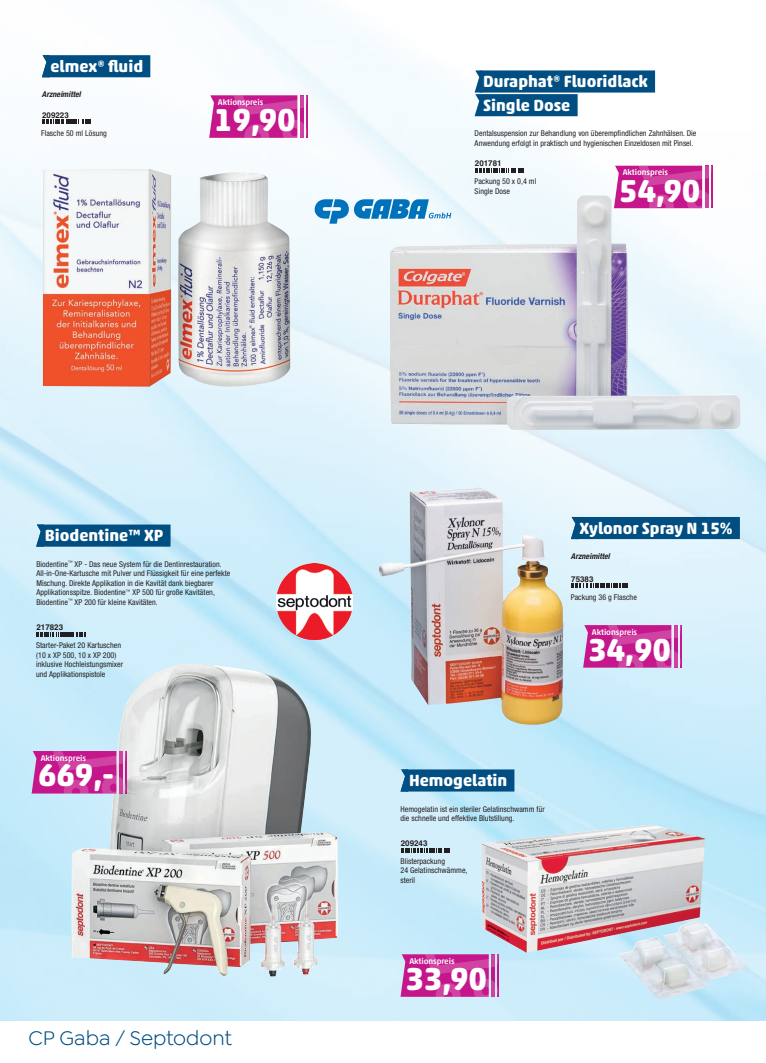
<style>
.page{position:relative;width:766px;height:1063px;background:#fff}
.page>*{position:absolute;margin:0;border:0;box-sizing:border-box;transform-origin:0 0}
.t1{font:700 32.2px "Akko Rounded Pro";letter-spacing:-.01em;color:#fff}
.t2{font:21px "Goldplay";color:#004e82}
.t3{font:700 16.5px/23.7px "Akko Rounded Pro";color:#fff}
.t4{font:500 8.3px "Akko Rounded Pro";letter-spacing:-.01em;color:#fff}
.t5{font:condensed 8px/9.5px "Helvetica Neue LT Pro";letter-spacing:.005em;color:#231f20}
.t6{font:700 8px "Helvetica";color:#231f20}
.t7{font:italic 700 condensed 8px "Helvetica Neue LT Pro";letter-spacing:.005em;color:#231f20}
</style>
<div class="page">
<img style="left:0;top:0;width:765px;height:1020px">
<div style="left:480px;top:70px;width:175px;height:23px;background:#004e82"></div>
<svg style="left:474px;top:70px;width:103px;height:46px"></svg>
<img style="left:390px;top:195px;width:350px;height:235px">
<div style="left:48px;top:55px;width:102px;height:22px;background:#004e82"></div>
<svg style="left:42px;top:55px;width:6px;height:22px"></svg>
<img style="left:43px;top:169px;width:247px;height:221px">
<svg style="left:42px;top:120px;width:49px;height:4px"></svg>
<svg style="left:475px;top:168px;width:48px;height:5px"></svg>
<svg style="left:613px;top:166px;width:102px;height:42px"></svg>
<svg style="left:209px;top:95px;width:101px;height:43px"></svg>
<svg style="left:314px;top:199px;width:137px;height:25px"></svg>
<div style="left:406px;top:769px;width:108px;height:23px;background:#004e82"></div>
<svg style="left:400px;top:769px;width:7px;height:23px"></svg>
<img style="left:481px;top:824px;width:268px;height:176px">
<div style="left:576px;top:517px;width:163px;height:22px;background:#004e82"></div>
<svg style="left:570px;top:517px;width:6px;height:22px"></svg>
<div style="left:42px;top:525px;width:128px;height:22px;background:#004e82"></div>
<svg style="left:36px;top:525px;width:6px;height:22px"></svg>
<img style="left:71px;top:663px;width:267px;height:313px">
<img style="left:277px;top:564px;width:75px;height:75px">
<svg style="left:36px;top:632px;width:49px;height:5px"></svg>
<svg style="left:32px;top:751px;width:98px;height:43px"></svg>
<svg style="left:571px;top:584px;width:57px;height:4px"></svg>
<svg style="left:400px;top:848px;width:49px;height:4px"></svg>
<img style="left:377px;top:487px;width:186px;height:239px">
<svg style="left:583px;top:625px;width:101px;height:43px"></svg>
<svg style="left:400px;top:954px;width:102px;height:43px"></svg>
<h3 class="t3" style="left:50px;top:54px;width:94px">elmex® fluid</h3>
<p class="t7" style="left:42px;top:90px;width:40px">Arzneimittel</p>
<p class="t6" style="left:42px;top:110px;width:28px">209223</p>
<p class="t5" style="left:41px;top:128px;width:67px">Flasche 50 ml Lösung</p>
<p class="t4" style="left:218px;top:97px;width:47px">Aktionspreis</p>
<h1 class="t1" style="left:214px;top:100px;width:83px">19,90</h1>
<h3 class="t3" style="left:483px;top:69px;width:166px">Duraphat® Fluoridlack<br>Single Dose</h3>
<p class="t5" style="left:474px;top:129px;width:223px">Dentalsuspension zur Behandlung von überempfindlichen Zahnhälsen. Die<br>Anwendung erfolgt in praktisch und hygienischen Einzeldosen mit Pinsel.</p>
<p class="t6" style="left:475px;top:159px;width:28px">201781</p>
<p class="t5" style="left:474px;top:176px;width:63px">Packung 50 x 0,4 ml<br>Single Dose</p>
<h1 class="t1" style="left:619px;top:171px;width:83px">54,90</h1>
<p class="t4" style="left:622px;top:167px;width:47px">Aktionspreis</p>
<h3 class="t3" style="left:45px;top:523px;width:120px">Biodentine™ XP</h3>
<p class="t5" style="left:36px;top:559px;width:195px">Biodentine<sup>™</sup> XP - Das neue System für die Dentinrestauration.<br>All-in-One-Kartusche mit Pulver und Flüssigkeit für eine perfekte Mischung. Direkte Applikation in die Kavität dank biegbarer Applikationsspitze. Biodentine<sup>™</sup> XP 500 für große Kavitäten, Biodentine<sup>™</sup> XP 200 für kleine Kavitäten.</p>
<p class="t6" style="left:36px;top:623px;width:28px">217823</p>
<p class="t5" style="left:36px;top:640px;width:88px">Starter-Paket 20 Kartuschen (10 x XP 500, 10 x XP 200) inklusive Hochleistungsmixer und Applikationspistole</p>
<p class="t4" style="left:41px;top:753px;width:47px">Aktionspreis</p>
<h1 class="t1" style="left:38px;top:755px;width:78px">669,-</h1>
<h2 class="t2" style="left:28px;top:1026px;width:205px">CP Gaba / Septodont</h2>
<h3 class="t3" style="left:579px;top:516px;width:155px">Xylonor Spray N 15%</h3>
<p class="t7" style="left:570px;top:552px;width:40px">Arzneimittel</p>
<p class="t6" style="left:571px;top:574px;width:24px">75383</p>
<p class="t5" style="left:570px;top:592px;width:67px">Packung 36 g Flasche</p>
<p class="t4" style="left:591px;top:627px;width:47px">Aktionspreis</p>
<h1 class="t1" style="left:588px;top:630px;width:84px">34,90</h1>
<h3 class="t3" style="left:409px;top:768px;width:100px">Hemogelatin</h3>
<p class="t5" style="left:400px;top:804px;width:146px">Hemogelatin ist ein steriler Gelatinschwamm für die schnelle und effektive Blutstillung.</p>
<p class="t6" style="left:400px;top:838px;width:28px">209243</p>
<p class="t5" style="left:400px;top:856px;width:68px">Blisterpackung<br>24 Gelatinschwämme, steril</p>
<p class="t4" style="left:409px;top:956px;width:47px">Aktionspreis</p>
<h1 class="t1" style="left:405px;top:959px;width:83px">33,90</h1>
</div>
